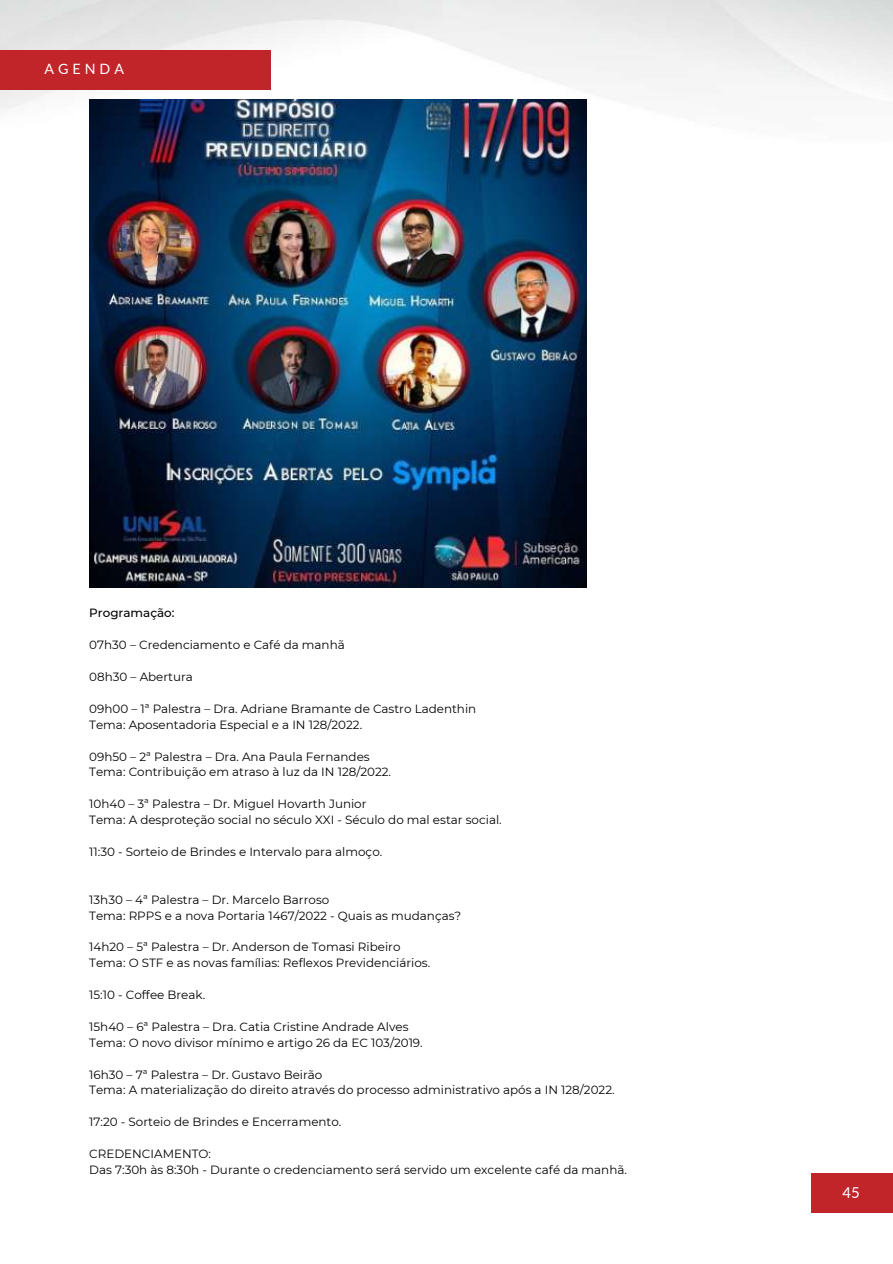
<style>
.page{position:relative;width:893px;height:1264px;background:#fff}
.page>*{position:absolute;margin:0;border:0;box-sizing:border-box;transform-origin:0 0}
.t1{font:15px "Lato";color:#fff}
.t2{font:14.25px "Lato";letter-spacing:.28em;color:#fff}
.t3{font:11.85px/15.9px "Montserrat";color:#000}
.t4{font:500 11.85px "Montserrat";color:#000}
</style>
<div class="page">
<img style="left:0;top:0;width:892px;height:215px">
<div style="left:0;top:50px;width:271px;height:39px;background:#c1252a"></div>
<div style="left:811px;top:1173px;width:81px;height:39px;background:#c1252a"></div>
<img style="left:89px;top:99px;width:497px;height:488px">
<p class="t2" style="left:44px;top:60px;width:81px">AGENDA</p>
<p class="t4" style="left:89px;top:606px;width:87px">Programação:</p>
<p class="t3" style="left:89px;top:637px;width:257px">07h30 – Credenciamento e Café da manhã</p>
<p class="t3" style="left:89px;top:669px;width:105px">08h30 – Abertura</p>
<p class="t3" style="left:89px;top:700px;width:388px">09h00 – 1ª Palestra – Dra. Adriane Bramante de Castro Ladenthin<br>Tema: Aposentadoria Especial e a IN 128/2022.</p>
<p class="t3" style="left:89px;top:748px;width:303px">09h50 – 2ª Palestra – Dra. Ana Paula Fernandes<br>Tema: Contribuição em atraso à luz da IN 128/2022.</p>
<p class="t3" style="left:89px;top:796px;width:414px">10h40 – 3ª Palestra – Dr. Miguel Hovarth Junior<br>Tema: A desproteção social no século XXI - Século do mal estar social.</p>
<p class="t3" style="left:89px;top:843px;width:294px">11:30 - Sorteio de Brindes e Intervalo para almoço.</p>
<p class="t3" style="left:89px;top:891px;width:373px">13h30 – 4ª Palestra – Dr. Marcelo Barroso<br>Tema: RPPS e a nova Portaria 1467/2022 - Quais as mudanças?</p>
<p class="t3" style="left:89px;top:939px;width:342px">14h20 – 5ª Palestra – Dr. Anderson de Tomasi Ribeiro<br>Tema: O STF e as novas famílias: Reflexos Previdenciários.</p>
<p class="t3" style="left:89px;top:986px;width:117px">15:10 - Coffee Break.</p>
<p class="t3" style="left:89px;top:1018px;width:335px">15h40 – 6ª Palestra – Dra. Catia Cristine Andrade Alves<br>Tema: O novo divisor mínimo e artigo 26 da EC 103/2019.</p>
<p class="t3" style="left:89px;top:1066px;width:527px">16h30 – 7ª Palestra – Dr. Gustavo Beirão<br>Tema: A materialização do direito através do processo administrativo após a IN 128/2022.</p>
<p class="t3" style="left:89px;top:1114px;width:254px">17:20 - Sorteio de Brindes e Encerramento.</p>
<p class="t3" style="left:89px;top:1145px;width:539px">CREDENCIAMENTO:<br>Das 7:30h às 8:30h - Durante o credenciamento será servido um excelente café da manhã.</p>
<p class="t1" style="left:842px;top:1183px;width:19px">45</p>
</div>
